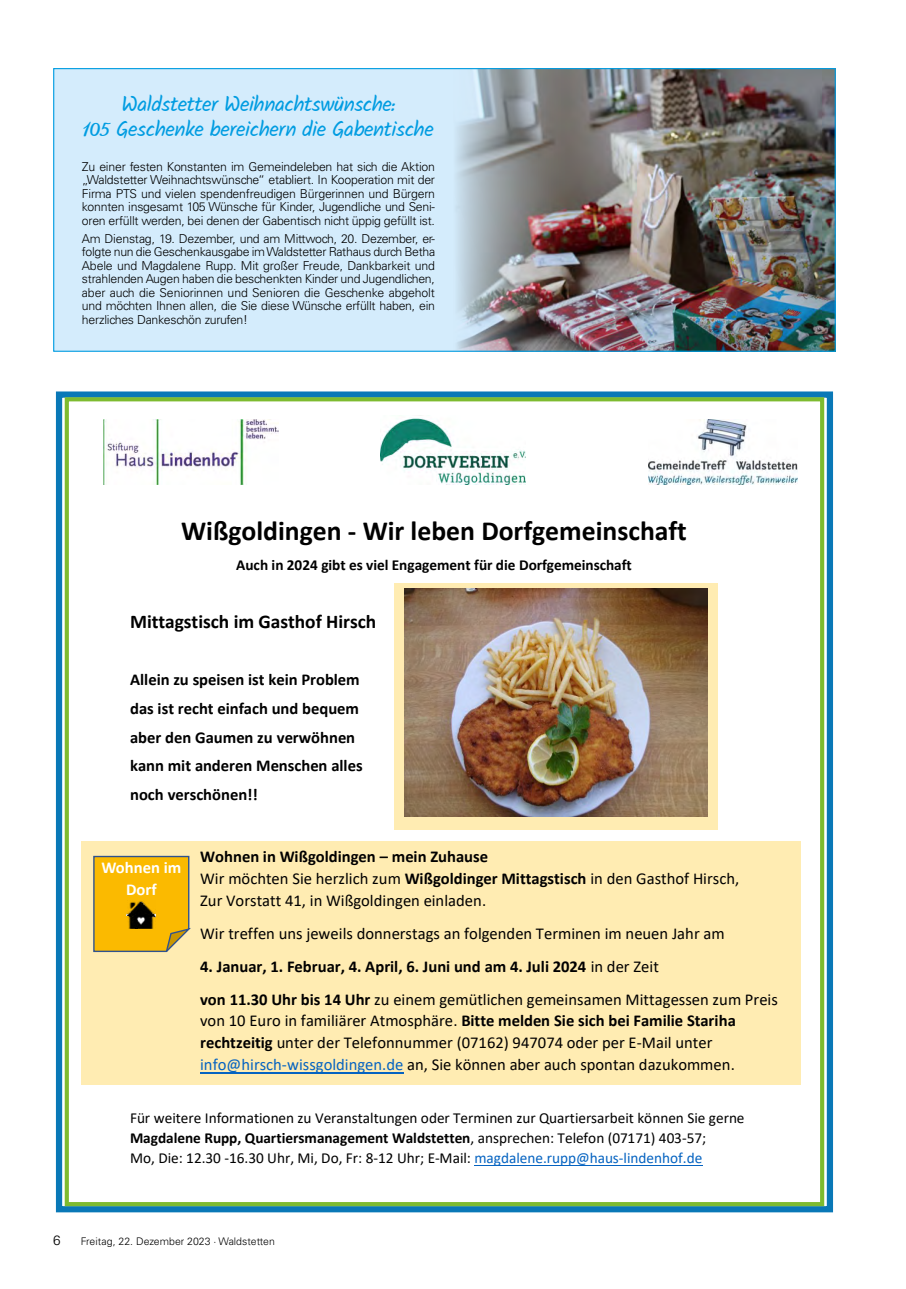
<style>
.page{position:relative;width:906px;height:1289px;background:#fff}
.page>*{position:absolute;margin:0;border:0;box-sizing:border-box;transform-origin:0 0}
.t1{font:700 27.75px "Calibri";color:#000}
.t2{font:21px/25.2px "Solitreo";letter-spacing:-.02em;color:#009ce1;text-align:center}
.t3{font:700 19.35px "Calibri";color:#000}
.t4{font:16.65px/21.9px "Calibri";color:#000}
.t5{font:700 16.65px/28.5px "Calibri";color:#000}
.t6{font:700 16.65px/21.5px "Calibri";color:#fff;text-align:center}
.t7{font:15.3px/20.1px "Calibri";color:#000}
.t8{font:700 15.3px "Calibri";color:#000}
.t9{font:300 13.5px "Univers LT";color:#000}
.t10{font:300 12.3px/13.5px "Univers LT";letter-spacing:-.02em;color:#000;text-align:justify}
.t11{font:300 10.5px "Univers LT";color:#000}
.s1{font-weight:700}
.s2{font-weight:400}
.s3{color:#0563c1}
</style>
<div class="page">
<div style="left:54px;top:69px;width:781px;height:282px;background:#d4ecfc"></div>
<img style="left:456px;top:70px;width:378px;height:280px">
<img style="left:648px;top:419px;width:150px;height:65px">
<img style="left:104px;top:419px;width:174px;height:65px">
<img style="left:381px;top:415px;width:144px;height:69px">
<hr style="left:474px;top:1164px;width:228px;height:1px;background:#0563c1">
<div style="left:56px;top:391px;width:777px;height:821px;border:6px solid #0978b7"></div>
<div style="left:65px;top:397px;width:759px;height:809px;border:4px solid #7ebb2f"></div>
<div style="left:394px;top:583px;width:324px;height:247px;background:#ffd966;opacity:.5"></div>
<img style="left:404px;top:589px;width:303px;height:227px">
<div style="left:82px;top:840px;width:719px;height:244px;background:#ffecb2"></div>
<hr style="left:200px;top:1072px;width:203px;height:1px;background:#0563c1">
<svg style="left:93px;top:855px;width:98px;height:98px"></svg>
<img style="left:126px;top:900px;width:30px;height:28px">
<h2 class="t2" style="left:83px;top:91px;width:352px">Waldstetter Weihnachtswünsche:<br>105 Geschenke bereichern die Gabentische</h2>
<p class="t10" style="left:82px;top:160px;width:355px">Zu einer festen Konstanten im Gemeindeleben hat sich die Aktion „Waldstetter Weihnachtswünsche“ etabliert. In Kooperation mit der Firma PTS und vielen spendenfreudigen Bürgerinnen und Bürgern konnten insgesamt 105 Wünsche für Kinder, Jugendliche und Seni&shy;oren erfüllt werden, bei denen der Gabentisch nicht üppig gefüllt ist.</p>
<p class="t10" style="left:82px;top:231px;width:355px">Am Dienstag, 19. Dezember, und am Mittwoch, 20. Dezember, er&shy;folgte nun die Geschenkausgabe im Waldstetter Rathaus durch Betha Abele und Magdalene Rupp. Mit großer Freude, Dankbarkeit und strahlenden Augen haben die beschenkten Kinder und Jugendlichen, aber auch die Seniorinnen und Senioren die Geschenke abgeholt und möchten Ihnen allen, die Sie diese Wünsche erfüllt haben, ein herzliches Dankeschön zurufen!</p>
<h1 class="t1" style="left:181px;top:511px;width:507px">Wißgoldingen - Wir leben Dorfgemeinschaft</h1>
<p class="t8" style="left:236px;top:554px;width:397px">Auch in 2024 gibt es viel Engagement für die Dorfgemeinschaft</p>
<h3 class="t3" style="left:130px;top:607px;width:248px">Mittagstisch im Gasthof Hirsch</h3>
<h3 class="t5" style="left:130px;top:665px;width:234px">Allein zu speisen ist kein Problem das ist recht einfach und bequem aber den Gaumen zu verwöhnen kann mit anderen Menschen alles noch verschönen!!</h3>
<h3 class="t6" style="left:101px;top:856px;width:81px">Wohnen im<br>Dorf</h3>
<h3 class="t4" style="left:200px;top:845px;width:541px"><span class="s1">Wohnen in Wißgoldingen – mein Zuhause<br></span>Wir möchten Sie herzlich zum <span class="s1">Wißgoldinger Mittagstisch</span> in den Gasthof Hirsch,<br>Zur Vorstatt 41, in Wißgoldingen einladen.</h3>
<h3 class="t4" style="left:200px;top:921px;width:526px">Wir treffen uns jeweils donnerstags an folgenden Terminen im neuen Jahr am</h3>
<h3 class="t5" style="left:200px;top:949px;width:579px;line-height:33px">4. Januar, 1. Februar, 4. April, 6. Juni und am 4. Juli 2024 <span class="s2">in der Zeit<br></span>von 11.30 Uhr bis 14 Uhr <span class="s2">zu einem gemütlichen gemeinsamen Mittagessen zum Preis</span></h3>
<h3 class="t4" style="left:200px;top:1009px;width:537px">von 10 Euro in familiärer Atmosphäre. <span class="s1">Bitte melden Sie sich bei Familie Stariha rechtzeitig</span> unter der Telefonnummer (07162) 947074 oder per E-Mail unter <span class="s3">info@hirsch-wissgoldingen.de</span> an, Sie können aber auch spontan dazukommen.</h3>
<p class="t7" style="left:130px;top:1107px;width:616px">Für weitere Informationen zu Veranstaltungen oder Terminen zur Quartiersarbeit können Sie gerne<br><span class="s1">Magdalene Rupp, Quartiersmanagement Waldstetten</span>, ansprechen: Telefon (07171) 403-57;<br>Mo, Die: 12.30 -16.30 Uhr, Mi, Do, Fr: 8-12 Uhr; E-Mail: <span class="s3">magdalene.rupp@haus-lindenhof.de</span></p>
<p class="t9" style="left:53px;top:1231px;width:9px">6</p>
<p class="t11" style="left:81px;top:1234px;width:195px">Freitag, 22. Dezember 2023 · Waldstetten</p>
</div>
